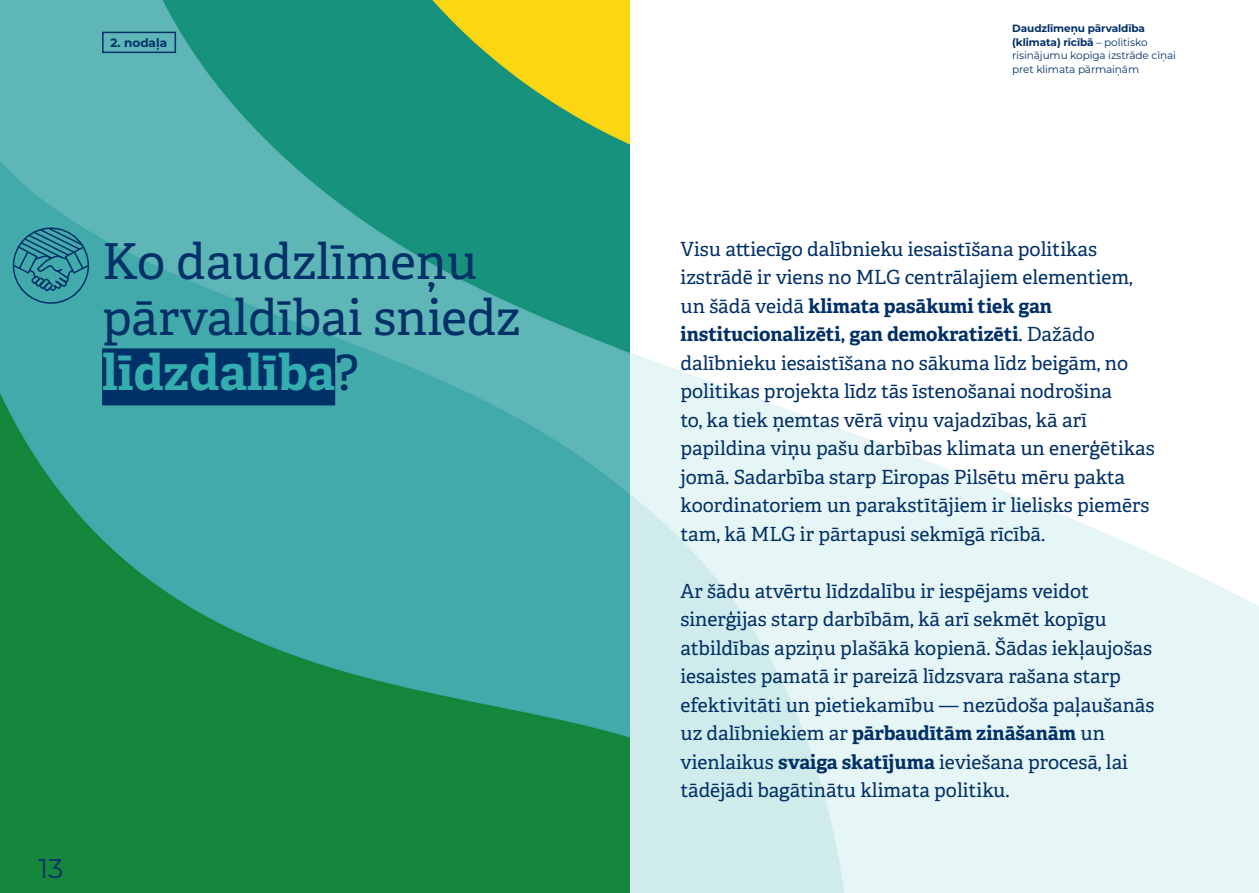
<style>
.page{position:relative;width:1259px;height:893px;background:#fff}
.page>*{position:absolute;margin:0;border:0;box-sizing:border-box;transform-origin:0 0}
.t1{font:49.5px/55.5px "Adelle PE";color:#003068}
.t2{font:27px "Montserrat";color:#003068}
.t3{font:19.5px/28.5px "Adelle PE";color:#003068}
.t4{font:700 12px "Montserrat";color:#003068}
.t5{font:10.5px/13.5px "Montserrat";letter-spacing:-.01em;color:#003068}
.s1{font-weight:700;color:#33adad}
.s2{font-weight:700}
</style>
<div class="page">
<svg style="left:864px;top:437px;width:395px;height:456px;fill:#e6f5f5"></svg>
<svg style="left:630px;top:352px;width:234px;height:541px;fill:#e6f5f5"></svg>
<img style="left:0;top:0;width:630px;height:893px">
<svg style="left:12px;top:226px;width:78px;height:67px"></svg>
<div style="left:102px;top:348px;width:233px;height:57px;background:#003068"></div>
<div style="left:102px;top:32px;width:74px;height:21px;border:2px solid #003068"></div>
<p class="t4" style="left:110px;top:34px;width:58px">2. nodaļa</p>
<p class="t1" style="left:102px;top:232px;width:420px">Ko daudzlīmeņu pārvaldībai sniedz <span class="s1">līdzdalība</span>?</p>
<p class="t2" style="left:39px;top:849px;width:26px">13</p>
<p class="t5" style="left:1012px;top:22px;width:165px"><span class="s2">Daudzlīmeņu pārvaldība (klimata) rīcībā</span> – politisko risinājumu kopīga izstrāde cīņai pret klimata pārmaiņām</p>
<p class="t3" style="left:680px;top:234px;width:476px">Visu attiecīgo dalībnieku iesaistīšana politikas izstrādē ir viens no MLG centrālajiem elementiem, un šādā veidā <span class="s2">klimata pasākumi tiek gan institucionalizēti, gan demokratizēti</span>. Dažādo dalībnieku iesaistīšana no sākuma līdz beigām, no politikas projekta līdz tās īstenošanai nodrošina<br>to, ka tiek ņemtas vērā viņu vajadzības, kā arī papildina viņu pašu darbības klimata un enerģētikas jomā. Sadarbība starp Eiropas Pilsētu mēru pakta koordinatoriem un parakstītājiem ir lielisks piemērs tam, kā MLG ir pārtapusi sekmīgā rīcībā.</p>
<p class="t3" style="left:680px;top:576px;width:475px">Ar šādu atvērtu līdzdalību ir iespējams veidot sinerģijas starp darbībām, kā arī sekmēt kopīgu atbildības apziņu plašākā kopienā. Šādas iekļaujošas iesaistes pamatā ir pareizā līdzsvara rašana starp efektivitāti un pietiekamību — nezūdoša paļaušanās uz dalībniekiem ar <span class="s2">pārbaudītām zināšanām</span> un vienlaikus <span class="s2">svaiga skatījuma</span> ieviešana procesā, lai tādējādi bagātinātu klimata politiku.</p>
</div>
